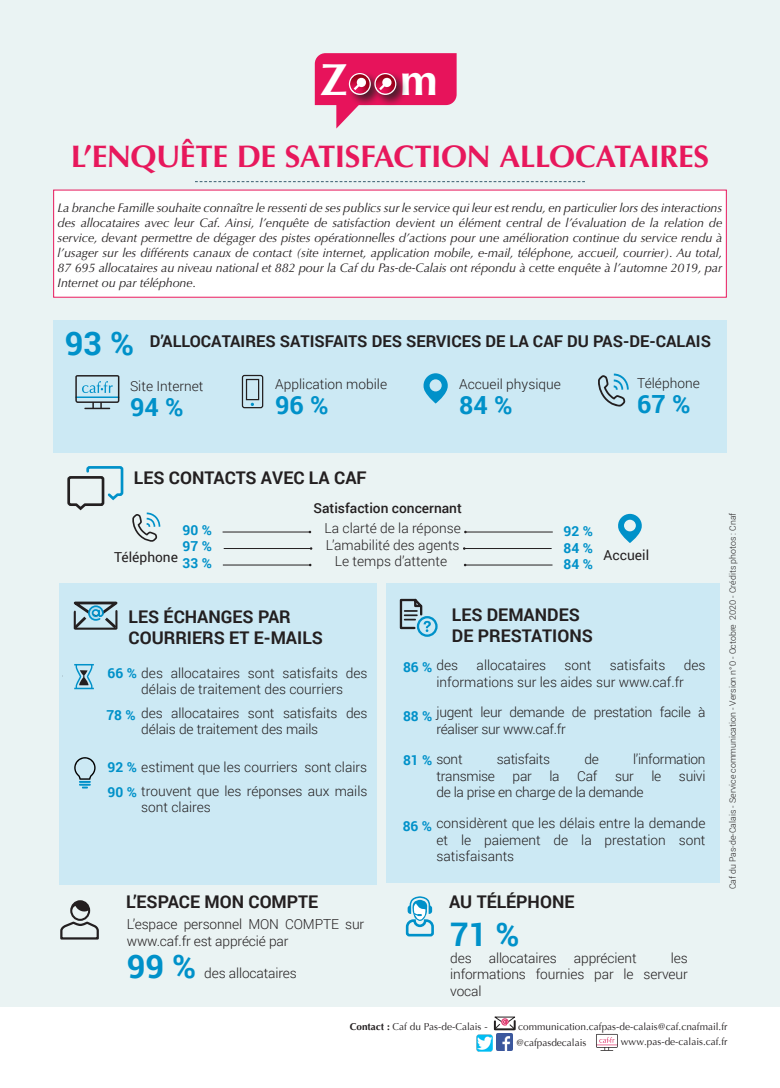
<style>
.page{position:relative;width:780px;height:1088px;background:#fff}
.page>*{position:absolute;margin:0;border:0;box-sizing:border-box;transform-origin:0 0}
.Grand_Titre_ZOMM{font:700 45px "Optima";color:#fff}
.t1{font:700 32.5px "Roboto";color:#0091c9}
.TITRE_DU_ZOOM{font:700 31.25px "Optima";letter-spacing:-.015em;color:#e7185c}
.t2{font:700 25px "Roboto";color:#0091c9}
.t3{font:700 17.5px/21px "Roboto";color:#231f20}
.t4{font:700 16.25px "Roboto";color:#231f20}
.t5{font:300 13.75px/16.5px "Roboto";color:#231f20}
.t6{font:300 13.75px/16.5px "Roboto";letter-spacing:-.02em;color:#231f20}
.t7{font:700 13.75px "Roboto";color:#0091c9}
.t8{font:500 13.75px "Roboto";color:#231f20}
.t9{font:13.75px "Roboto";color:#231f20}
.Texte_0av_ital{font:italic 12.5px/15px "Optima";letter-spacing:-.005em;color:#231f20;text-align:justify}
.contact{font:10px "Optima";color:#231f20}
.t10{font:300 8.75px "Roboto";color:#231f20}
.s1{font-weight:700;color:#0091c9}
.s2{font-weight:700}
</style>
<div class="page">
<div style="left:0;top:0;width:780px;height:1006px;background:#eaf3f3"></div>
<svg style="left:315px;top:53px;width:141px;height:76px"></svg>
<svg style="left:195px;top:181px;width:390px;height:1px"></svg>
<div style="left:54px;top:190px;width:672px;height:107px;background:#fff"></div>
<img style="left:496px;top:1034px;width:17px;height:16px">
<svg style="left:596px;top:1034px;width:21px;height:17px"></svg>
<svg style="left:493px;top:1016px;width:23px;height:14px"></svg>
<div style="left:53px;top:321px;width:673px;height:132px;background:#cce9f4"></div>
<div style="left:59px;top:583px;width:317px;height:301px;background:#cce9f4"></div>
<div style="left:386px;top:583px;width:333px;height:300px;background:#cce9f4"></div>
<svg style="left:598px;top:373px;width:30px;height:33px"></svg>
<svg style="left:75px;top:375px;width:44px;height:34px"></svg>
<svg style="left:241px;top:374px;width:23px;height:35px"></svg>
<svg style="left:67px;top:466px;width:57px;height:45px"></svg>
<svg style="left:423px;top:373px;width:24px;height:30px"></svg>
<svg style="left:74px;top:664px;width:20px;height:25px"></svg>
<hr style="left:222px;top:532px;width:88px;height:1px;background:#231f20">
<hr style="left:465px;top:532px;width:87px;height:1px;background:#231f20">
<hr style="left:224px;top:548px;width:87px;height:1px;background:#231f20">
<hr style="left:464px;top:548px;width:87px;height:1px;background:#231f20">
<hr style="left:223px;top:565px;width:87px;height:1px;background:#231f20">
<hr style="left:465px;top:565px;width:87px;height:1px;background:#231f20">
<svg style="left:132px;top:512px;width:28px;height:30px"></svg>
<svg style="left:618px;top:514px;width:23px;height:29px"></svg>
<svg style="left:73px;top:601px;width:45px;height:29px"></svg>
<svg style="left:399px;top:598px;width:32px;height:34px"></svg>
<div style="left:417px;top:616px;width:20px;height:21px;border:2px solid #0091c9;border-radius:50%"></div>
<svg style="left:60px;top:920px;width:39px;height:20px"></svg>
<div style="left:70px;top:900px;width:20px;height:21px;border:2px solid #231f20;border-radius:50%"></div>
<svg style="left:71px;top:901px;width:18px;height:13px"></svg>
<svg style="left:405px;top:896px;width:29px;height:41px"></svg>
<svg style="left:74px;top:757px;width:22px;height:31px"></svg>
<img style="left:476px;top:1035px;width:17px;height:16px">
<p class="Grand_Titre_ZOMM" style="left:320px;top:53px;width:119px">Z m</p>
<p class="TITRE_DU_ZOOM" style="left:71px;top:138px;width:639px">L’ENQUÊTE DE SATISFACTION ALLOCATAIRES</p>
<p class="Texte_0av_ital" style="left:58px;top:200px;width:666px">La branche Famille souhaite connaître le ressenti de ses publics sur le service qui leur est rendu, en particulier lors des interactions des allocataires avec leur Caf. Ainsi, l’enquête de satisfaction devient un élément central de l’évaluation de la relation de service, devant permettre de dégager des pistes opérationnelles d’actions pour une amélioration continue du service rendu à l’usager sur les différents canaux de contact (site internet, application mobile, e-mail, téléphone, accueil, courrier). Au total, 87 695 allocataires au niveau national et 882 pour la Caf du Pas-de-Calais ont répondu à cette enquête à l’automne 2019, par Internet ou par téléphone.</p>
<p class="t1" style="left:65px;top:320px;width:71px">93 %</p>
<p class="t4" style="left:150px;top:329px;width:562px">D’ALLOCATAIRES SATISFAITS DES SERVICES DE LA CAF DU PAS-DE-CALAIS</p>
<p class="t5" style="left:130px;top:377px;width:75px">Site Internet</p>
<p class="t2" style="left:130px;top:389px;width:55px">94 %</p>
<p class="t5" style="left:637px;top:374px;width:64px">Téléphone</p>
<p class="t2" style="left:637px;top:386px;width:55px">67 %</p>
<p class="t5" style="left:459px;top:375px;width:103px">Accueil physique</p>
<p class="t2" style="left:459px;top:387px;width:55px">84 %</p>
<p class="t5" style="left:275px;top:376px;width:113px">Application mobile</p>
<p class="t2" style="left:275px;top:388px;width:55px">96 %</p>
<p class="t3" style="left:134px;top:467px;width:234px">LES CONTACTS AVEC LA CAF</p>
<p class="t8" style="left:313px;top:499px;width:150px">Satisfaction concernant</p>
<p class="t5" style="left:324px;top:520px;width:138px">La clarté de la réponse</p>
<p class="t5" style="left:326px;top:536px;width:135px">L’amabilité des agents</p>
<p class="t5" style="left:335px;top:553px;width:114px">Le temps d’attente</p>
<p class="t7" style="left:183px;top:520px;width:31px">90 %</p>
<p class="t7" style="left:183px;top:537px;width:31px">97 %</p>
<p class="t7" style="left:183px;top:553px;width:31px">33 %</p>
<p class="t7" style="left:563px;top:521px;width:31px">92 %</p>
<p class="t7" style="left:563px;top:538px;width:31px">84 %</p>
<p class="t7" style="left:563px;top:554px;width:31px">84 %</p>
<p class="t9" style="left:114px;top:547px;width:65px">Téléphone</p>
<p class="t9" style="left:603px;top:545px;width:47px">Accueil</p>
<p class="t3" style="left:129px;top:605px;width:164px">LES ÉCHANGES PAR</p>
<p class="t3" style="left:129px;top:626px;width:196px">COURRIERS ET E-MAILS</p>
<p class="t3" style="left:452px;top:604px;width:142px">LES DEMANDES<br>DE PRESTATIONS</p>
<p class="t5" style="left:436px;top:656px;width:23px">des</p>
<p class="t5" style="left:476px;top:656px;width:71px">allocataires</p>
<p class="t5" style="left:564px;top:656px;width:28px">sont</p>
<p class="t5" style="left:609px;top:656px;width:57px">satisfaits</p>
<p class="t5" style="left:436px;top:656px;width:270px;text-indent:247px">des informations sur les aides sur www.caf.fr</p>
<p class="t6" style="left:436px;top:704px;width:270px">jugent leur demande de prestation facile à réaliser sur www.caf.fr</p>
<p class="t6" style="left:497px;top:751px;width:55px">satisfaits</p>
<p class="t5" style="left:584px;top:751px;width:16px">de</p>
<p class="t6" style="left:633px;top:751px;width:74px">l’information</p>
<p class="t6" style="left:436px;top:767px;width:60px">transmise</p>
<p class="t5" style="left:512px;top:767px;width:21px">par</p>
<p class="t5" style="left:549px;top:767px;width:12px">la</p>
<p class="t5" style="left:577px;top:767px;width:22px">Caf</p>
<p class="t5" style="left:615px;top:767px;width:20px">sur</p>
<p class="t5" style="left:651px;top:767px;width:11px">le</p>
<p class="t5" style="left:679px;top:767px;width:28px">suivi</p>
<p class="t6" style="left:436px;top:784px;width:209px">de la prise en charge de la demande</p>
<p class="t5" style="left:436px;top:814px;width:270px;text-align:justify">considèrent que les délais entre la demande et le paiement de la prestation sont satisfaisants</p>
<p class="t5" style="left:107px;top:664px;width:261px"><span class="s1">66 %</span> des allocataires sont satisfaits des</p>
<p class="t7" style="left:403px;top:658px;width:31px">86 %</p>
<p class="t7" style="left:403px;top:706px;width:31px">88 %</p>
<p class="t5" style="left:403px;top:751px;width:61px"><span class="s1">81 %</span> sont</p>
<p class="t5" style="left:141px;top:681px;width:203px">délais de traitement des courriers</p>
<p class="t5" style="left:141px;top:704px;width:228px">des allocataires sont satisfaits des délais de traitement des mails</p>
<p class="t5" style="left:107px;top:758px;width:261px"><span class="s1">92 %</span> estiment que les courriers sont clairs</p>
<p class="t5" style="left:141px;top:782px;width:228px;text-indent:-34px"><span class="s1">90 %</span> trouvent que les réponses aux mails sont claires</p>
<p class="t7" style="left:106px;top:705px;width:31px">78 %</p>
<p class="t7" style="left:402px;top:817px;width:31px">86 %</p>
<p class="t3" style="left:126px;top:890px;width:194px">L’ESPACE MON COMPTE</p>
<p class="t3" style="left:449px;top:890px;width:127px">AU TÉLÉPHONE</p>
<p class="t5" style="left:127px;top:916px;width:239px">L’espace personnel MON COMPTE sur www.caf.fr est apprécié par</p>
<p class="t1" style="left:127px;top:944px;width:71px">99 %</p>
<p class="t1" style="left:450px;top:912px;width:71px">71 %</p>
<p class="t5" style="left:450px;top:949px;width:188px">des allocataires apprécient</p>
<p class="t5" style="left:450px;top:949px;width:239px;text-align:justify;text-indent:220px">les informations fournies par le serveur vocal</p>
<p class="t5" style="left:204px;top:965px;width:94px">des allocataires</p>
<p class="t10" style="left:726px;top:889px;width:378px;rotate:-90deg">Caf du Pas-de-Calais - Service communication - Version n°0 - Octobre 2020 - Crédits photos : Cnaf</p>
<p class="contact" style="left:350px;top:1021px;width:139px"><span class="s2">Contact :</span> Caf du Pas-de-Calais -</p>
<p class="contact" style="left:518px;top:1021px;width:211px">communication.cafpas-de-calais@caf.cnafmail.fr</p>
<p class="contact" style="left:620px;top:1036px;width:108px">www.pas-de-calais.caf.fr</p>
<p class="contact" style="left:516px;top:1037px;width:72px">@cafpasdecalais</p>
</div>
